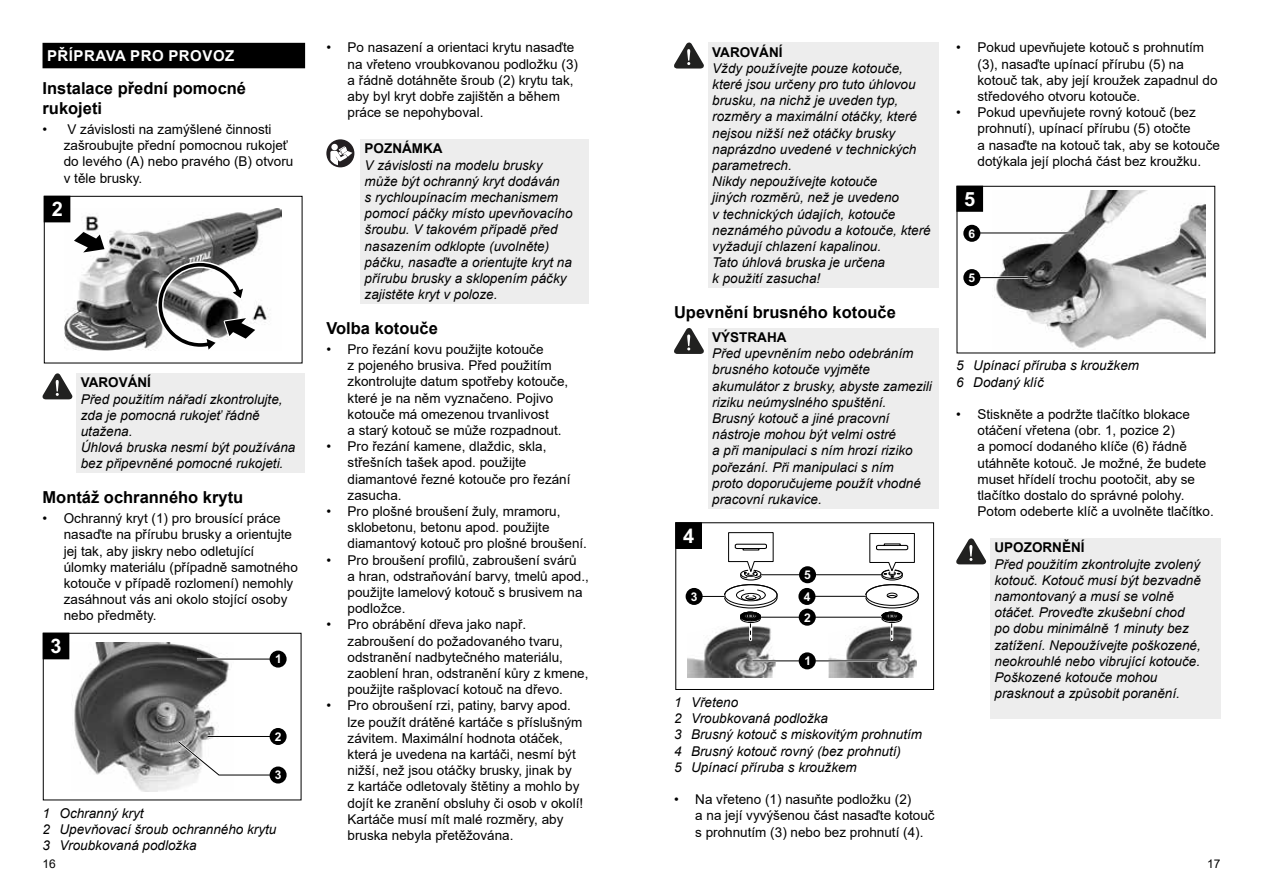
<style>
.page{position:relative;width:1263px;height:893px;background:#fff}
.page>*{position:absolute;margin:0;border:0;box-sizing:border-box;transform-origin:0 0}
.t1{font:700 19.95px "Arial";color:#fff}
.t2{font:700 19.5px "Arial";color:#fff}
.t3{font:700 16.5px/19.8px "Arial";color:#000}
.t4{font:700 15px "Arial";letter-spacing:.035em;color:#fff}
.t5{font:13.5px/16.2px "Arial";color:#000}
.t6{font:italic 13.5px/16.2px "Arial";color:#000}
.t7{font:700 13.5px "Arial";color:#000}
.t8{font:700 12px "Arial";color:#fff}
.t9{font:12px "Arial";color:#000}
</style>
<div class="page">
<div style="left:43px;top:43px;width:262px;height:25px;background:#000"></div>
<div style="left:44px;top:196px;width:258px;height:167px;border:1px solid #000"></div>
<img style="left:64px;top:209px;width:218px;height:141px">
<div style="left:44px;top:196px;width:26px;height:26px;background:#000"></div>
<svg style="left:74px;top:232px;width:30px;height:20px"></svg>
<svg style="left:155px;top:260px;width:103px;height:90px"></svg>
<div style="left:77px;top:373px;width:228px;height:100px;background:#ededed"></div>
<svg style="left:43px;top:373px;width:29px;height:26px"></svg>
<div style="left:43px;top:633px;width:258px;height:167px;border:1px solid #000"></div>
<img style="left:72px;top:643px;width:158px;height:148px">
<hr style="left:197px;top:658px;width:81px;height:2px;background:#fff">
<hr style="left:197px;top:659px;width:81px;height:1px;background:#000">
<hr style="left:208px;top:735px;width:70px;height:3px;background:#fff">
<hr style="left:208px;top:736px;width:70px;height:1px;background:#000">
<svg style="left:175px;top:738px;width:101px;height:39px"></svg>
<div style="left:270px;top:766px;width:17px;height:17px;background:#000;border-radius:50%"></div>
<div style="left:270px;top:728px;width:17px;height:17px;background:#000;border-radius:50%"></div>
<div style="left:270px;top:651px;width:17px;height:17px;background:#000;border-radius:50%"></div>
<div style="left:43px;top:633px;width:26px;height:26px;background:#000"></div>
<div style="left:360px;top:139px;width:229px;height:164px;background:#ededed"></div>
<div style="left:326px;top:139px;width:28px;height:28px;background:#231f21;border-radius:50%"></div>
<div style="left:331px;top:144px;width:7px;height:6px;background:#fff;border-radius:50%"></div>
<svg style="left:330px;top:146px;width:22px;height:19px"></svg>
<div style="left:708px;top:43px;width:230px;height:245px;background:#ededed"></div>
<svg style="left:674px;top:43px;width:30px;height:26px"></svg>
<div style="left:708px;top:328px;width:230px;height:180px;background:#ededed"></div>
<svg style="left:674px;top:328px;width:30px;height:26px"></svg>
<div style="left:675px;top:522px;width:259px;height:168px;border:1px solid #000"></div>
<img style="left:687px;top:631px;width:89px;height:47px">
<img style="left:828px;top:640px;width:89px;height:38px">
<hr style="left:752px;top:660px;width:133px;height:2px;background:#fff">
<hr style="left:752px;top:660px;width:133px;height:1px;background:#000">
<hr style="left:694px;top:596px;width:31px;height:1px;background:#000">
<div style="left:799px;top:652px;width:17px;height:17px;background:#000;border-radius:50%"></div>
<div style="left:686px;top:588px;width:17px;height:17px;background:#000;border-radius:50%"></div>
<svg style="left:724px;top:532px;width:195px;height:108px"></svg>
<hr style="left:761px;top:616px;width:121px;height:2px;background:#fff">
<hr style="left:761px;top:617px;width:121px;height:1px;background:#000">
<div style="left:799px;top:609px;width:17px;height:17px;background:#000;border-radius:50%"></div>
<div style="left:676px;top:523px;width:25px;height:25px;background:#000"></div>
<div style="left:675px;top:522px;width:27px;height:27px;border:1px solid #000"></div>
<img style="left:994px;top:190px;width:211px;height:158px">
<hr style="left:972px;top:232px;width:102px;height:2px;background:#fff">
<hr style="left:972px;top:233px;width:102px;height:1px;background:#000">
<hr style="left:972px;top:276px;width:56px;height:3px;background:#fff">
<hr style="left:972px;top:277px;width:56px;height:1px;background:#000">
<div style="left:963px;top:225px;width:17px;height:17px;background:#000;border-radius:50%"></div>
<div style="left:963px;top:269px;width:17px;height:17px;background:#000;border-radius:50%"></div>
<div style="left:957px;top:186px;width:25px;height:25px;background:#000"></div>
<div style="left:956px;top:186px;width:27px;height:26px;border:1px solid #000"></div>
<div style="left:990px;top:538px;width:230px;height:181px;background:#ededed"></div>
<svg style="left:956px;top:538px;width:30px;height:26px"></svg>
<p class="t4" style="left:47px;top:45px;width:189px">PŘÍPRAVA PRO PROVOZ</p>
<p class="t3" style="left:43px;top:78px;width:205px">Instalace přední pomocné rukojeti</p>
<p class="t5" style="left:64px;top:121px;width:231px;text-indent:-21px">• V závislosti na zamýšlené činnosti zašroubujte přední pomocnou rukojeť do levého (A) nebo pravého (B) otvoru v těle brusky.</p>
<h1 class="t1" style="left:52px;top:198px;width:13px">2</h1>
<p class="t7" style="left:81px;top:373px;width:72px">VAROVÁNÍ</p>
<p class="t6" style="left:81px;top:391px;width:216px">Před použitím nářadí zkontrolujte, zda je pomocná rukojeť řádně utažena.<br>Úhlová bruska nesmí být používána bez připevněné pomocné rukojeti.</p>
<p class="t3" style="left:43px;top:487px;width:202px">Montáž ochranného krytu</p>
<p class="t5" style="left:64px;top:510px;width:236px;text-indent:-21px">• Ochranný kryt (1) pro brousící práce nasaďte na přírubu brusky a orientujte jej tak, aby jiskry nebo odletující úlomky materiálu (případně samotného kotouče v případě rozlomení) nemohly zasáhnout vás ani okolo stojící osoby nebo předměty.</p>
<h1 class="t1" style="left:51px;top:634px;width:13px">3</h1>
<p class="t8" style="left:275px;top:652px;width:8px">1</p>
<p class="t8" style="left:275px;top:730px;width:8px">2</p>
<p class="t8" style="left:275px;top:768px;width:8px">3</p>
<p class="t6" style="left:43px;top:805px;width:235px">1 Ochranný kryt<br>2 Upevňovací šroub ochranného krytu<br>3 Vroubkovaná podložka</p>
<p class="t5" style="left:348px;top:39px;width:232px;text-indent:-21px">• Po nasazení a orientaci krytu nasaďte na vřeteno vroubkovanou podložku (3) a řádně dotáhněte šroub (2) krytu tak, aby byl kryt dobře zajištěn a během práce se nepohyboval.</p>
<p class="t7" style="left:365px;top:139px;width:79px">POZNÁMKA</p>
<p class="t6" style="left:365px;top:157px;width:209px">V závislosti na modelu brusky může být ochranný kryt dodáván<br>s rychloupínacím mechanismem pomocí páčky místo upevňovacího šroubu. V takovém případě před nasazením odklopte (uvolněte) páčku, nasaďte a orientujte kryt na přírubu brusky a sklopením páčky zajistěte kryt v poloze.</p>
<p class="t3" style="left:326px;top:318px;width:113px">Volba kotouče</p>
<p class="t5" style="left:348px;top:341px;width:222px;text-indent:-21px">• Pro řezání kovu použijte kotouče<br>z pojeného brusiva. Před použitím zkontrolujte datum spotřeby kotouče, které je na něm vyznačeno. Pojivo kotouče má omezenou trvanlivost<br>a starý kotouč se může rozpadnout.</p>
<p class="t5" style="left:348px;top:438px;width:224px;text-indent:-21px">• Pro řezání kamene, dlaždic, skla, střešních tašek apod. použijte diamantové řezné kotouče pro řezání zasucha.</p>
<p class="t5" style="left:348px;top:503px;width:241px;text-indent:-21px">• Pro plošné broušení žuly, mramoru, sklobetonu, betonu apod. použijte diamantový kotouč pro plošné broušení.</p>
<p class="t5" style="left:348px;top:552px;width:243px;text-indent:-21px">• Pro broušení profilů, zabroušení svárů<br>a hran, odstraňování barvy, tmelů apod., použijte lamelový kotouč s brusivem na podložce.</p>
<p class="t5" style="left:348px;top:616px;width:242px;text-indent:-21px">• Pro obrábění dřeva jako např. zabroušení do požadovaného tvaru, odstranění nadbytečného materiálu, zaoblení hran, odstranění kůry z kmene, použijte rašplovací kotouč na dřevo.</p>
<p class="t5" style="left:348px;top:697px;width:237px;text-indent:-21px">• Pro obroušení rzi, patiny, barvy apod. lze použít drátěné kartáče s příslušným závitem. Maximální hodnota otáček, která je uvedena na kartáči, nesmí být nižší, než jsou otáčky brusky, jinak by<br>z kartáče odletovaly štětiny a mohlo by dojít ke zranění obsluhy či osob v okolí!<br>Kartáče musí mít malé rozměry, aby bruska nebyla přetěžována.</p>
<p class="t7" style="left:712px;top:42px;width:72px">VAROVÁNÍ</p>
<p class="t6" style="left:712px;top:60px;width:220px">Vždy používejte pouze kotouče, které jsou určeny pro tuto úhlovou brusku, na nichž je uveden typ, rozměry a maximální otáčky, které nejsou nižší než otáčky brusky naprázdno uvedené v technických parametrech.<br>Nikdy nepoužívejte kotouče<br>jiných rozměrů, než je uvedeno<br>v technických údajích, kotouče neznámého původu a kotouče, které vyžadují chlazení kapalinou.<br>Tato úhlová bruska je určena<br>k použití zasucha!</p>
<p class="t3" style="left:674px;top:302px;width:223px">Upevnění brusného kotouče</p>
<p class="t7" style="left:712px;top:328px;width:76px">VÝSTRAHA</p>
<p class="t6" style="left:712px;top:346px;width:221px">Před upevněním nebo odebráním brusného kotouče vyjměte akumulátor z brusky, abyste zamezili riziku neúmyslného spuštění.<br>Brusný kotouč a jiné pracovní nástroje mohou být velmi ostré<br>a při manipulaci s ním hrozí riziko pořezání. Při manipulaci s ním<br>proto doporučujeme použít vhodné pracovní rukavice.</p>
<h1 class="t1" style="left:683px;top:524px;width:13px">4</h1>
<p class="t8" style="left:804px;top:568px;width:8px">5</p>
<p class="t8" style="left:804px;top:610px;width:8px">2</p>
<p class="t8" style="left:691px;top:589px;width:8px">3</p>
<p class="t8" style="left:804px;top:590px;width:8px">4</p>
<p class="t8" style="left:804px;top:654px;width:8px">1</p>
<p class="t6" style="left:674px;top:694px;width:250px">1 Vřeteno<br>2 Vroubkovaná podložka<br>3 Brusný kotouč s miskovitým prohnutím<br>4 Brusný kotouč rovný (bez prohnutí)<br>5 Upínací příruba s kroužkem</p>
<p class="t5" style="left:695px;top:791px;width:241px;text-indent:-21px">• Na vřeteno (1) nasuňte podložku (2)<br>a na její vyvýšenou část nasaďte kotouč s prohnutím (3) nebo bez prohnutí (4).</p>
<p class="t5" style="left:977px;top:39px;width:242px;text-indent:-21px">• Pokud upevňujete kotouč s prohnutím (3), nasaďte upínací přírubu (5) na kotouč tak, aby její kroužek zapadnul do středového otvoru kotouče.</p>
<p class="t5" style="left:977px;top:104px;width:244px;text-indent:-21px">• Pokud upevňujete rovný kotouč (bez prohnutí), upínací přírubu (5) otočte<br>a nasaďte na kotouč tak, aby se kotouče dotýkala její plochá část bez kroužku.</p>
<h2 class="t2" style="left:964px;top:187px;width:13px">5</h2>
<p class="t8" style="left:968px;top:226px;width:8px">6</p>
<p class="t8" style="left:968px;top:271px;width:8px">5</p>
<p class="t6" style="left:956px;top:358px;width:184px">5 Upínací příruba s kroužkem<br>6 Dodaný klíč</p>
<p class="t5" style="left:977px;top:406px;width:238px;text-indent:-21px">• Stiskněte a podržte tlačítko blokace otáčení vřetena (obr. 1, pozice 2)<br>a pomocí dodaného klíče (6) řádně utáhněte kotouč. Je možné, že budete muset hřídelí trochu pootočit, aby se tlačítko dostalo do správné polohy.<br>Potom odeberte klíč a uvolněte tlačítko.</p>
<p class="t7" style="left:994px;top:538px;width:92px">UPOZORNĚNÍ</p>
<p class="t6" style="left:994px;top:556px;width:208px">Před použitím zkontrolujte zvolený kotouč. Kotouč musí být bezvadně namontovaný a musí se volně otáčet. Proveďte zkušební chod po dobu minimálně 1 minuty bez zatížení. Nepoužívejte poškozené, neokrouhlé nebo vibrující kotouče.<br>Poškozené kotouče mohou prasknout a způsobit poranění.</p>
<p class="t9" style="left:43px;top:855px;width:15px">16</p>
<p class="t9" style="left:1207px;top:855px;width:15px">17</p>
</div>
